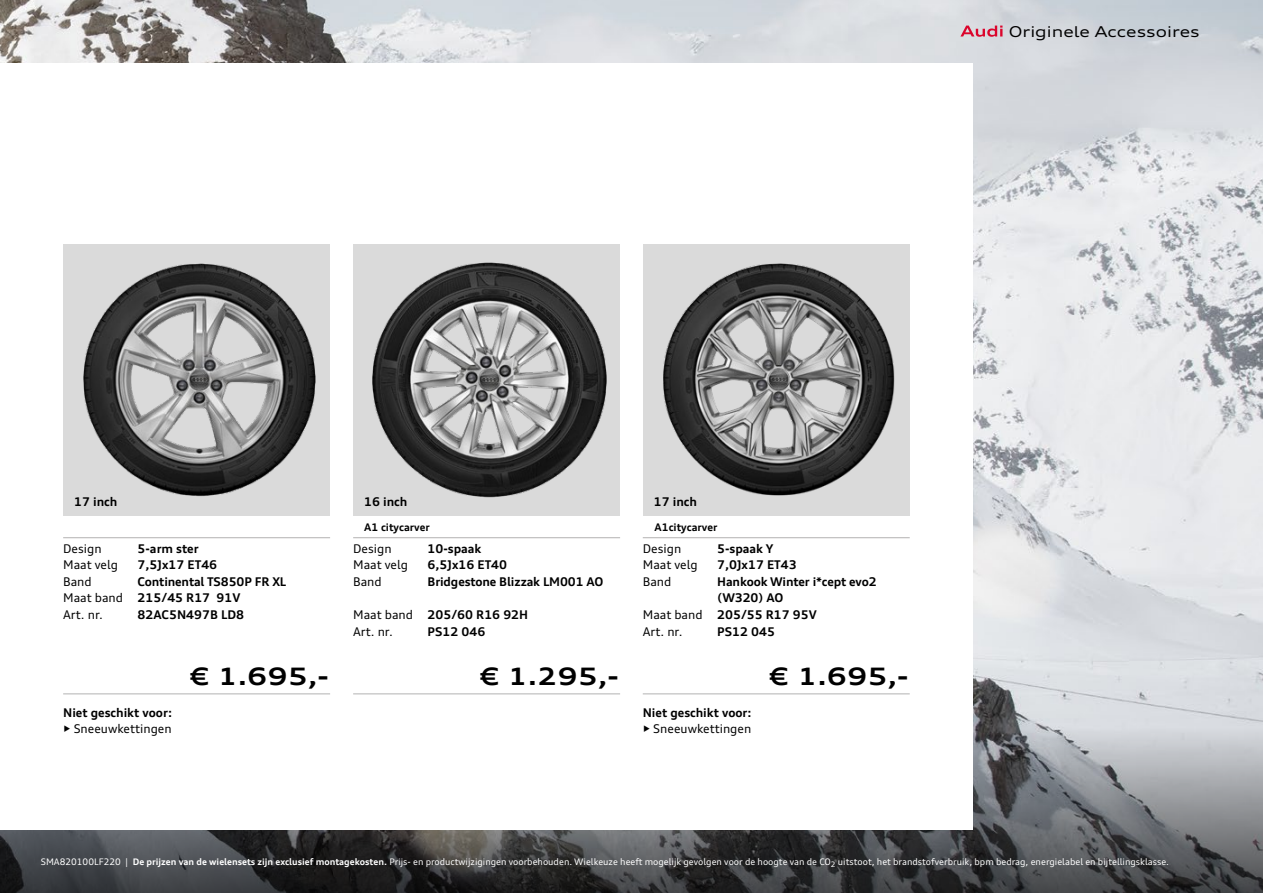
<style>
.page{position:relative;width:1263px;height:893px;background:#fff}
.page>*{position:absolute;margin:0;border:0;box-sizing:border-box;transform-origin:0 0}
.t1{font:700 expanded 24px "Audi Type";color:#000}
.t2{font:expanded 15px "Audi Type";color:#000}
.t3{font:700 12px/16.5px "Audi Type";color:#000}
.t4{font:12px/16.5px "Audi Type";color:#000}
.t5{font:700 10.5px "Audi Type";color:#000}
.t6{font:9px "Audi Type";color:#fff}
.s1{font-weight:400}
.s2{font-weight:700}
</style>
<div class="page">
<img style="left:0;top:0;width:1263px;height:728px">
<svg style="left:0;top:728px;width:1262px;height:165px;background:#545659"></svg>
<div style="left:0;top:63px;width:973px;height:767px;background:#fff"></div>
<svg style="left:960px;top:26px;width:42px;height:11px"></svg>
<hr style="left:63px;top:537px;width:267px;height:1px;background:#b3b2b2">
<hr style="left:63px;top:693px;width:267px;height:1px;background:#b3b2b2">
<img style="left:63px;top:244px;width:267px;height:272px">
<svg style="left:1262px;top:714px;width:1px;height:179px"></svg>
<hr style="left:643px;top:537px;width:267px;height:1px;background:#b3b2b2">
<hr style="left:643px;top:693px;width:267px;height:1px;background:#b3b2b2">
<img style="left:643px;top:244px;width:267px;height:272px">
<hr style="left:353px;top:537px;width:267px;height:1px;background:#b3b2b2">
<hr style="left:353px;top:693px;width:267px;height:1px;background:#b3b2b2">
<img style="left:353px;top:244px;width:267px;height:272px">
<p class="t2" style="left:1009px;top:22px;width:192px">Originele Accessoires</p>
<p class="t3" style="left:74px;top:493px;width:45px">17 inch</p>
<p class="t4" style="left:63px;top:540px;width:40px">Design</p>
<p class="t3" style="left:138px;top:540px;width:62px">5-arm ster</p>
<p class="t4" style="left:63px;top:557px;width:57px">Maat velg</p>
<p class="t3" style="left:138px;top:557px;width:81px">7,5Jx17 ET46</p>
<p class="t4" style="left:63px;top:573px;width:30px">Band</p>
<p class="t3" style="left:63px;top:573px;width:225px;text-indent:74px">Continental TS850P FR XL<br><span class="s1">Maat band</span> 215/45 R17 91V<br><span class="s1">Art. nr.</span></p>
<p class="t3" style="left:138px;top:606px;width:108px">82AC5N497B LD8</p>
<p class="t3" style="left:63px;top:704px;width:110px">Niet geschikt voor:</p>
<p class="t4" style="left:63px;top:720px;width:110px"><span class="s2">•</span> Sneeuwkettingen</p>
<h1 class="t1" style="left:189px;top:661px;width:141px">€ 1.695,-</h1>
<p class="t3" style="left:364px;top:493px;width:45px">16 inch</p>
<p class="t5" style="left:364px;top:521px;width:67px">A1 citycarver</p>
<p class="t4" style="left:353px;top:540px;width:40px">Design</p>
<p class="t3" style="left:428px;top:540px;width:55px">10-spaak</p>
<p class="t4" style="left:353px;top:557px;width:57px">Maat velg</p>
<p class="t3" style="left:428px;top:557px;width:81px">6,5Jx16 ET40</p>
<p class="t4" style="left:353px;top:573px;width:30px">Band</p>
<p class="t3" style="left:428px;top:573px;width:177px">Bridgestone Blizzak LM001 AO</p>
<p class="t4" style="left:353px;top:606px;width:177px">Maat band <span class="s2">205/60 R16 92H<br></span>Art. nr.</p>
<p class="t3" style="left:428px;top:623px;width:59px">PS12 046</p>
<h1 class="t1" style="left:479px;top:661px;width:141px">€ 1.295,-</h1>
<p class="t3" style="left:654px;top:493px;width:45px">17 inch</p>
<p class="t5" style="left:654px;top:521px;width:64px">A1citycarver</p>
<p class="t4" style="left:643px;top:540px;width:40px">Design</p>
<p class="t3" style="left:717px;top:540px;width:58px">5-spaak Y</p>
<p class="t4" style="left:643px;top:557px;width:57px">Maat velg</p>
<p class="t3" style="left:717px;top:557px;width:81px">7,0Jx17 ET43</p>
<p class="t4" style="left:643px;top:573px;width:30px">Band</p>
<p class="t3" style="left:717px;top:573px;width:161px">Hankook Winter i*cept evo2</p>
<p class="t3" style="left:717px;top:590px;width:68px">(W320) AO</p>
<p class="t3" style="left:643px;top:606px;width:176px"><span class="s1">Maat band</span> 205/55 R17 95V</p>
<p class="t4" style="left:643px;top:623px;width:41px">Art. nr.</p>
<p class="t3" style="left:717px;top:623px;width:59px">PS12 045</p>
<h1 class="t1" style="left:769px;top:661px;width:141px">€ 1.695,-</h1>
<p class="t3" style="left:643px;top:704px;width:110px">Niet geschikt voor:</p>
<p class="t4" style="left:643px;top:720px;width:110px"><span class="s2">•</span> Sneeuwkettingen</p>
<p class="t6" style="left:41px;top:856px;width:1130px">SMA820100LF220 | <span class="s2">De prijzen van de wielensets zijn exclusief montagekosten.</span> Prijs- en productwijzigingen voorbehouden. Wielkeuze heeft mogelijk gevolgen voor de hoogte van de CO<sub>2</sub> uitstoot, het brandstofverbruik, bpm bedrag, energielabel en bijtellingsklasse.</p>
</div>
